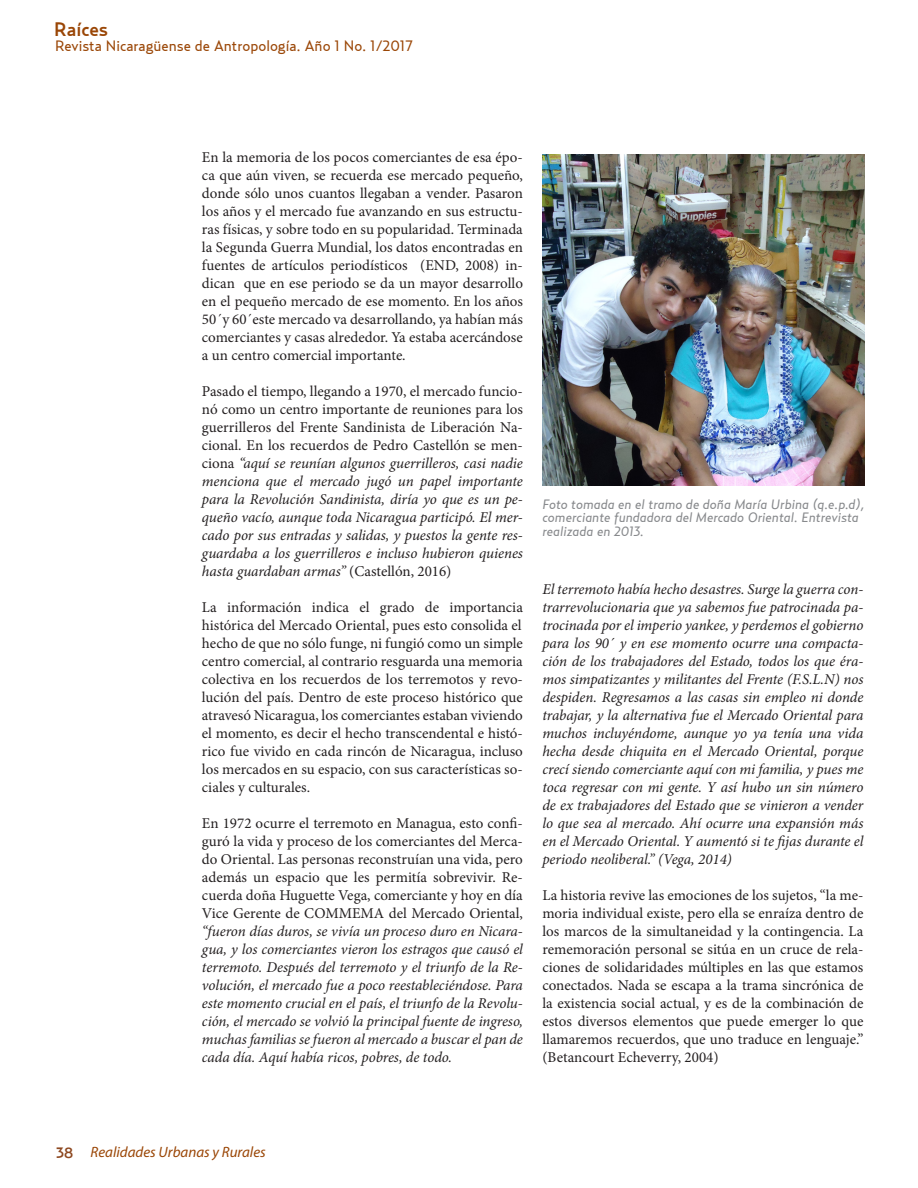
<style>
.page{position:relative;width:918px;height:1188px;background:#fff}
.page>*{position:absolute;margin:0;border:0;box-sizing:border-box;transform-origin:0 0}
.t1{font:500 19.5px "Relay";color:#9a4606}
.t2{font:italic 15px/18px "Minion Pro";letter-spacing:-.005em;color:#231f20;text-align:justify}
.t3{font:15px/18px "Minion Pro";color:#231f20;text-align:justify}
.t4{font:15px "Relay";color:#9a4606}
.t5{font:italic 15px "Myriad Pro";color:#9a4606}
.t6{font:italic 13.5px/13.5px "Relay";color:#87898c}
.s1{font-style:normal}
.s2{font-family:"Relay";font-weight:500;font-style:normal;color:#8d4820}
</style>
<div class="page">
<img style="left:542px;top:155px;width:323px;height:331px">
<h1 class="t1" style="left:54px;top:18px;width:56px">Raíces</h1>
<p class="t4" style="left:55px;top:37px;width:359px">Revista Nicaragüense de Antropología. Año 1 No. 1/2017</p>
<p class="t3" style="left:202px;top:148px;width:323px">En la memoria de los pocos comerciantes de esa épo&shy;ca que aún viven, se recuerda ese mercado pequeño, donde sólo unos cuantos llegaban a vender. Pasaron los años y el mercado fue avanzando en sus estructu&shy;ras físicas, y sobre todo en su popularidad. Terminada la Segunda Guerra Mundial, los datos encontradas en fuentes de artículos periodísticos (END, 2008) in&shy;dican que en ese periodo se da un mayor desarrollo en el pequeño mercado de ese momento. En los años 50´y 60´este mercado va desarrollando, ya habían más comerciantes y casas alrededor. Ya estaba acercándose a un centro comercial importante.</p>
<p class="t2" style="left:202px;top:382px;width:323px"><span class="s1">Pasado el tiempo, llegando a 1970, el mercado funcio&shy;nó como un centro importante de reuniones para los guerrilleros del Frente Sandinista de Liberación Na&shy;cional. En los recuerdos de Pedro Castellón se men&shy;ciona</span> “aquí se reunían algunos guerrilleros, casi nadie menciona que el mercado jugó un papel importante para la Revolución Sandinista, diría yo que es un pe&shy;queño vacío, aunque toda Nicaragua participó. El mer&shy;cado por sus entradas y salidas, y puestos la gente res&shy;guardaba a los guerrilleros e incluso hubieron quienes hasta guardaban armas” <span class="s1">(Castellón, 2016)</span></p>
<p class="t3" style="left:202px;top:598px;width:323px">La información indica el grado de importancia histórica del Mercado Oriental, pues esto consolida el</p>
<p class="t3" style="left:202px;top:634px;width:323px">hecho de que no sólo funge, ni fungió como un simple centro comercial, al contrario resguarda una memoria</p>
<p class="t3" style="left:202px;top:670px;width:323px">colectiva en los recuerdos de los terremotos y revo&shy;lución del país. Dentro de este proceso histórico que atravesó Nicaragua, los comerciantes estaban viviendo el momento, es decir el hecho transcendental e histó&shy;rico fue vivido en cada rincón de Nicaragua, incluso los mercados en su espacio, con sus características so&shy;ciales y culturales.</p>
<p class="t2" style="left:202px;top:814px;width:323px"><span class="s1">En 1972 ocurre el terremoto en Managua, esto confi&shy;guró la vida y proceso de los comerciantes del Merca&shy;do Oriental. Las personas reconstruían una vida, pero además un espacio que les permitía sobrevivir. Re&shy;cuerda doña Huguette Vega, comerciante y hoy en día Vice Gerente de COMMEMA del Mercado Oriental, </span>“fueron días duros, se vivía un proceso duro en Nicara&shy;gua, y los comerciantes vieron los estragos que causó el terremoto. Después del terremoto y el triunfo de la Re&shy;volución, el mercado fue a poco reestableciéndose. Para este momento crucial en el país, el triunfo de la Revolu&shy;ción, el mercado se volvió la principal fuente de ingreso, muchas familias se fueron al mercado a buscar el pan de cada día. Aquí había ricos, pobres, de todo.</p>
<p class="t6" style="left:543px;top:497px;width:324px">Foto tomada en el tramo de doña María Urbina (q.e.p.d), comerciante fundadora del Mercado Oriental. Entrevista realizada en 2013.</p>
<p class="t2" style="left:542px;top:580px;width:323px">El terremoto había hecho desastres. Surge la guerra con&shy;trarrevolucionaria que ya sabemos fue patrocinada pa&shy;trocinada por el imperio yankee, y perdemos el gobierno para los 90´ y en ese momento ocurre una compacta&shy;ción de los trabajadores del Estado, todos los que éra&shy;mos simpatizantes y militantes del Frente (F.S.L.N) nos despiden. Regresamos a las casas sin empleo ni donde trabajar, y la alternativa fue el Mercado Oriental para muchos incluyéndome, aunque yo ya tenía una vida hecha desde chiquita en el Mercado Oriental, porque crecí siendo comerciante aquí con mi familia, y pues me toca regresar con mi gente. Y así hubo un sin número de ex trabajadores del Estado que se vinieron a vender lo que sea al mercado. Ahí ocurre una expansión más en el Mercado Oriental. Y aumentó si te fijas durante el periodo neoliberal.” (Vega, 2014)</p>
<p class="t3" style="left:542px;top:886px;width:323px">La historia revive las emociones de los sujetos, “la me&shy;moria individual existe, pero ella se enraíza dentro de los marcos de la simultaneidad y la contingencia. La rememoración personal se sitúa en un cruce de rela&shy;ciones de solidaridades múltiples en las que estamos conectados. Nada se escapa a la trama sincrónica de la existencia social actual, y es de la combinación de estos diversos elementos que puede emerger lo que llamaremos recuerdos, que uno traduce en lenguaje.” (Betancourt Echeverry, 2004)</p>
<p class="t5" style="left:57px;top:1143px;width:211px"><span class="s2">38</span> Realidades Urbanas y Rurales</p>
</div>
